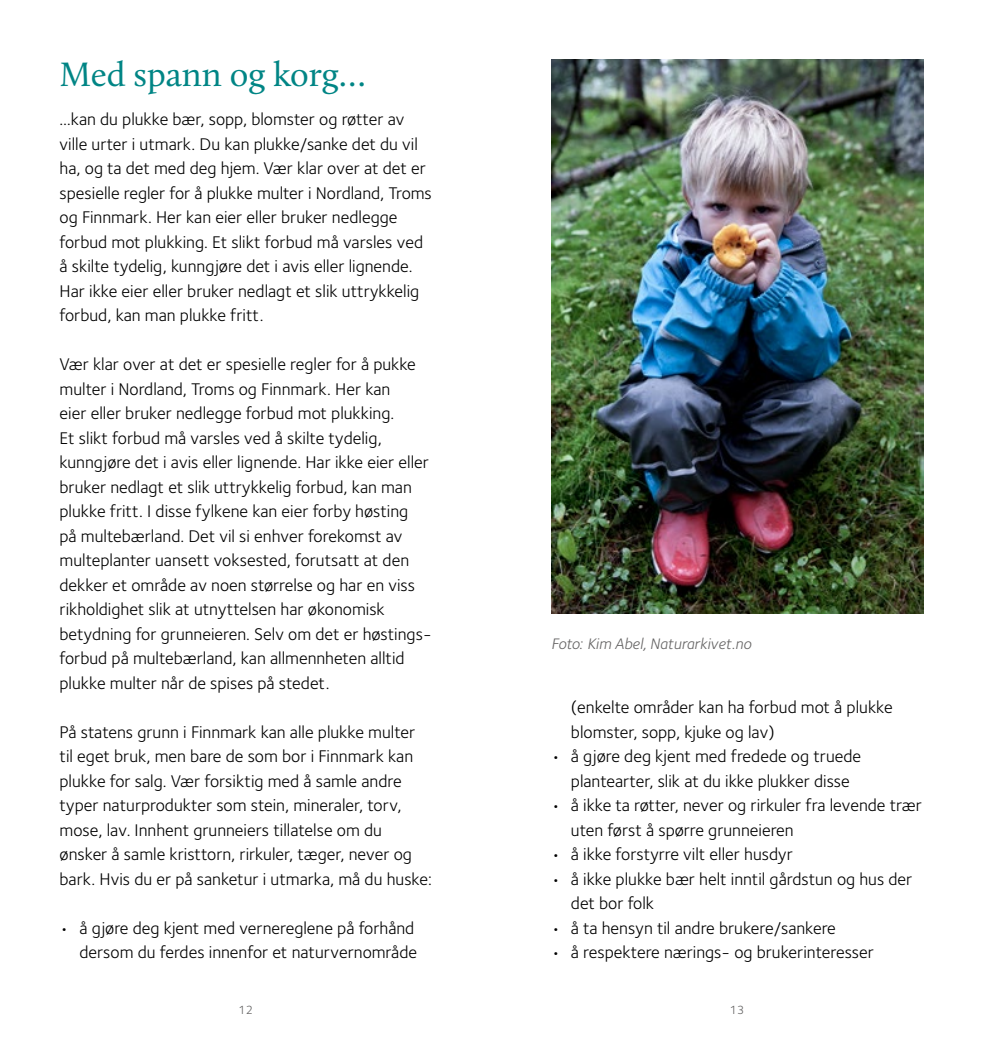
<style>
.page{position:relative;width:983px;height:1042px;background:#fff}
.page>*{position:absolute;margin:0;border:0;box-sizing:border-box;transform-origin:0 0}
.t1{font:35px "Calluna";color:#008585}
.t2{font:17.5px/24.5px "Foundry Sterling";color:#000}
.t3{font:italic 15.75px "Foundry Sterling";color:#646363}
.t4{font:12.25px "Foundry Sterling";color:#646363}
</style>
<div class="page">
<img style="left:551px;top:60px;width:372px;height:553px">
<h1 class="t1" style="left:60px;top:53px;width:308px">Med spann og korg…</h1>
<p class="t2" style="left:60px;top:107px;width:374px">…kan du plukke bær, sopp, blomster og røtter av ville urter i utmark. Du kan plukke/sanke det du vil ha, og ta det med deg hjem. Vær klar over at det er spesielle regler for å plukke multer i Nordland, Troms og Finnmark. Her kan eier eller bruker nedlegge forbud mot plukking. Et slikt forbud må varsles ved å skilte tydelig, kunngjøre det i avis eller lignende.<br>Har ikke eier eller bruker nedlagt et slik uttrykkelig forbud, kan man plukke fritt.</p>
<p class="t2" style="left:60px;top:352px;width:371px">Vær klar over at det er spesielle regler for å pukke multer i Nordland, Troms og Finnmark. Her kan<br>eier eller bruker nedlegge forbud mot plukking.<br>Et slikt forbud må varsles ved å skilte tydelig, kunngjøre det i avis eller lignende. Har ikke eier eller bruker nedlagt et slik uttrykkelig forbud, kan man plukke fritt. I disse fylkene kan eier forby høsting på multebærland. Det vil si enhver forekomst av multeplanter uansett voksested, forutsatt at den dekker et område av noen størrelse og har en viss rikholdighet slik at utnyttelsen har økonomisk betydning for grunneieren. Selv om det er høstings&shy;forbud på multebærland, kan allmennheten alltid plukke multer når de spises på stedet.</p>
<p class="t2" style="left:60px;top:720px;width:374px">På statens grunn i Finnmark kan alle plukke multer til eget bruk, men bare de som bor i Finnmark kan plukke for salg. Vær forsiktig med å samle andre typer naturprodukter som stein, mineraler, torv, mose, lav. Innhent grunneiers tillatelse om du ønsker å samle kristtorn, rirkuler, tæger, never og bark. Hvis du er på sanketur i utmarka, må du huske:</p>
<p class="t2" style="left:60px;top:916px;width:359px;text-align:right">• å gjøre deg kjent med vernereglene på forhånd dersom du ferdes innenfor et naturvernområde</p>
<p class="t3" style="left:551px;top:634px;width:202px">Foto: Kim Abel, Naturarkivet.no</p>
<p class="t2" style="left:570px;top:695px;width:323px">(enkelte områder kan ha forbud mot å plukke blomster, sopp, kjuke og lav)</p>
<p class="t2" style="left:551px;top:744px;width:311px;text-align:center">• å gjøre deg kjent med fredede og truede plantearter, slik at du ikke plukker disse</p>
<p class="t2" style="left:570px;top:793px;width:352px;text-indent:-20px">• å ikke ta røtter, never og rirkuler fra levende trær uten først å spørre grunneieren</p>
<p class="t2" style="left:551px;top:842px;width:243px">• å ikke forstyrre vilt eller husdyr</p>
<p class="t2" style="left:570px;top:866px;width:343px;text-indent:-20px">• å ikke plukke bær helt inntil gårdstun og hus der det bor folk</p>
<p class="t2" style="left:551px;top:915px;width:286px">• å ta hensyn til andre brukere/sankere</p>
<p class="t2" style="left:551px;top:940px;width:324px">• å respektere nærings- og brukerinteresser</p>
<p class="t4" style="left:238px;top:1003px;width:16px">12</p>
<p class="t4" style="left:729px;top:1003px;width:16px">13</p>
</div>
